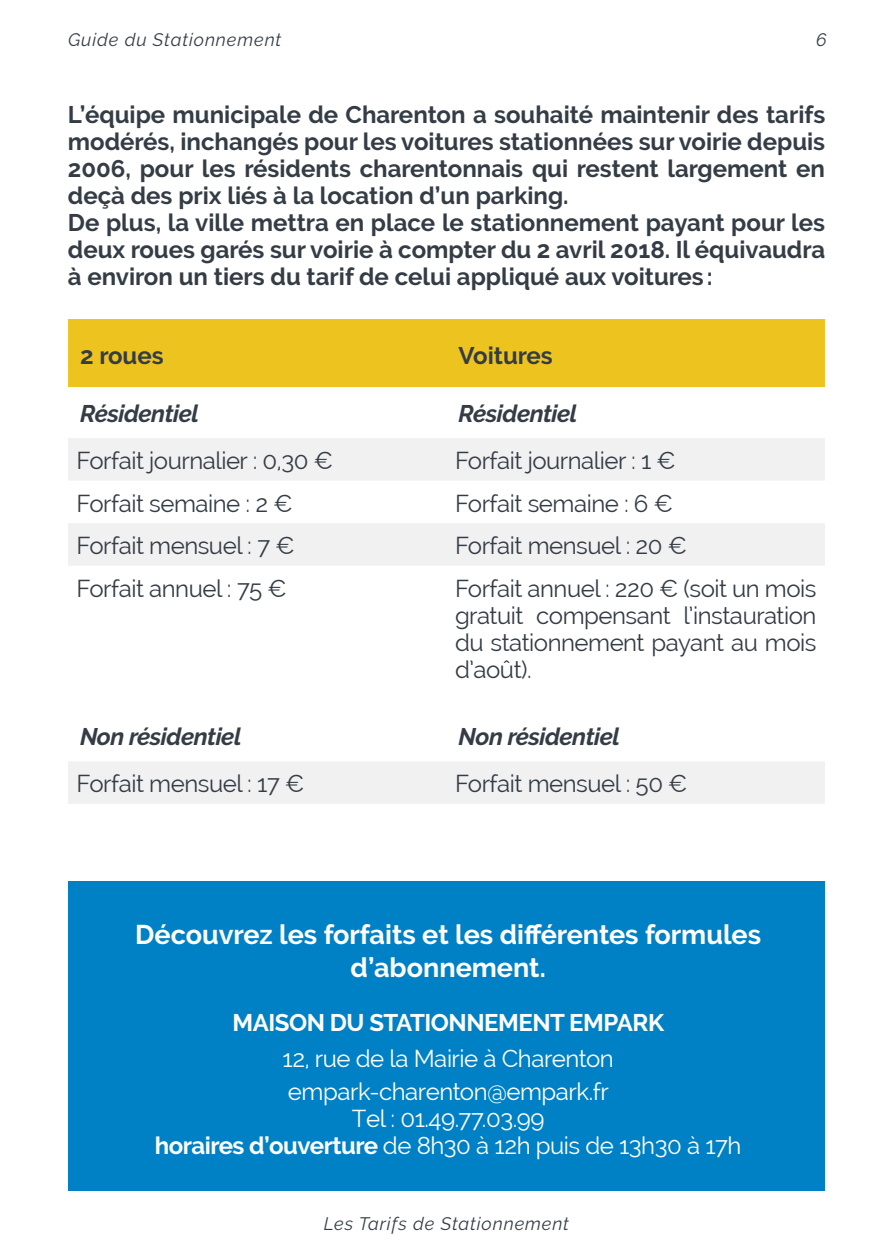
<style>
.page{position:relative;width:893px;height:1259px;background:#fff}
.page>*{position:absolute;margin:0;border:0;box-sizing:border-box;transform-origin:0 0}
.t1{font:700 27px/33px "Raleway";color:#fff;text-align:center}
.t2{font:700 24px/27px "Raleway";color:#343c45}
.t3{font:24px/27px "Raleway";letter-spacing:-.02em;color:#343c45;text-align:justify}
.t4{font:24px/33px "Raleway";letter-spacing:-.02em;color:#fff}
.t5{font:italic 700 24px "Raleway";letter-spacing:-.02em;color:#343c45}
.t6{font:700 24px "Raleway";letter-spacing:-.02em;color:#fff}
.t7{font:italic 18px "Raleway";letter-spacing:.05em;color:#343c45}
.s1{font-weight:700}
</style>
<div class="page">
<div style="left:68px;top:881px;width:757px;height:310px;background:#0081c6"></div>
<div style="left:68px;top:319px;width:757px;height:68px;background:#edc41f"></div>
<svg style="left:68px;top:438px;width:757px;height:366px"></svg>
<p class="t7" style="left:68px;top:29px;width:215px">Guide du Stationnement</p>
<p class="t7" style="left:816px;top:29px;width:12px">6</p>
<p class="t2" style="left:68px;top:101px;width:759px">L’équipe municipale de Charenton a souhaité maintenir des tarifs modérés, inchangés pour les voitures stationnées sur voirie depuis 2006, pour les résidents charentonnais qui restent largement en deçà des prix liés à la location d’un parking.<br>De plus, la ville mettra en place le stationnement payant pour les deux roues garés sur voirie à compter du 2 avril 2018. Il équivaudra à environ un tiers du tarif de celui appliqué aux voitures :</p>
<p class="t2" style="left:80px;top:342px;width:85px">2 roues</p>
<p class="t2" style="left:458px;top:342px;width:96px">Voitures</p>
<p class="t5" style="left:80px;top:399px;width:120px">Résidentiel</p>
<p class="t5" style="left:458px;top:399px;width:120px">Résidentiel</p>
<p class="t3" style="left:77px;top:447px;width:258px">Forfait journalier : 0,30 €</p>
<p class="t3" style="left:455px;top:447px;width:222px">Forfait journalier : 1 €</p>
<p class="t3" style="left:77px;top:490px;width:218px">Forfait semaine : 2 €</p>
<p class="t3" style="left:455px;top:490px;width:219px">Forfait semaine : 6 €</p>
<p class="t3" style="left:77px;top:532px;width:220px">Forfait mensuel : 7 €</p>
<p class="t3" style="left:455px;top:532px;width:234px">Forfait mensuel : 20 €</p>
<p class="t3" style="left:77px;top:575px;width:212px">Forfait annuel : 75 €</p>
<p class="t3" style="left:455px;top:575px;width:363px">Forfait annuel : 220 € (soit un mois gratuit compensant l’instauration du stationnement payant au mois d’août).</p>
<p class="t5" style="left:80px;top:722px;width:163px">Non résidentiel</p>
<p class="t5" style="left:458px;top:722px;width:163px">Non résidentiel</p>
<p class="t3" style="left:77px;top:770px;width:229px">Forfait mensuel : 17 €</p>
<p class="t3" style="left:455px;top:770px;width:234px">Forfait mensuel : 50 €</p>
<p class="t1" style="left:135px;top:917px;width:627px">Découvrez les forfaits et les différentes formules d’abonnement.</p>
<p class="t6" style="left:233px;top:1008px;width:433px">MAISON DU STATIONNEMENT EMPARK</p>
<p class="t4" style="left:283px;top:1041px;width:333px">12, rue de la Mairie à Charenton empark-charenton@empark.fr</p>
<p class="t4" style="left:155px;top:1104px;width:588px;line-height:27px;text-align:center">Tel : 01.49.77.03.99<br><span class="s1">horaires d’ouverture</span> de 8h30 à 12h puis de 13h30 à 17h</p>
<p class="t7" style="left:324px;top:1213px;width:247px">Les Tarifs de Stationnement</p>
</div>
